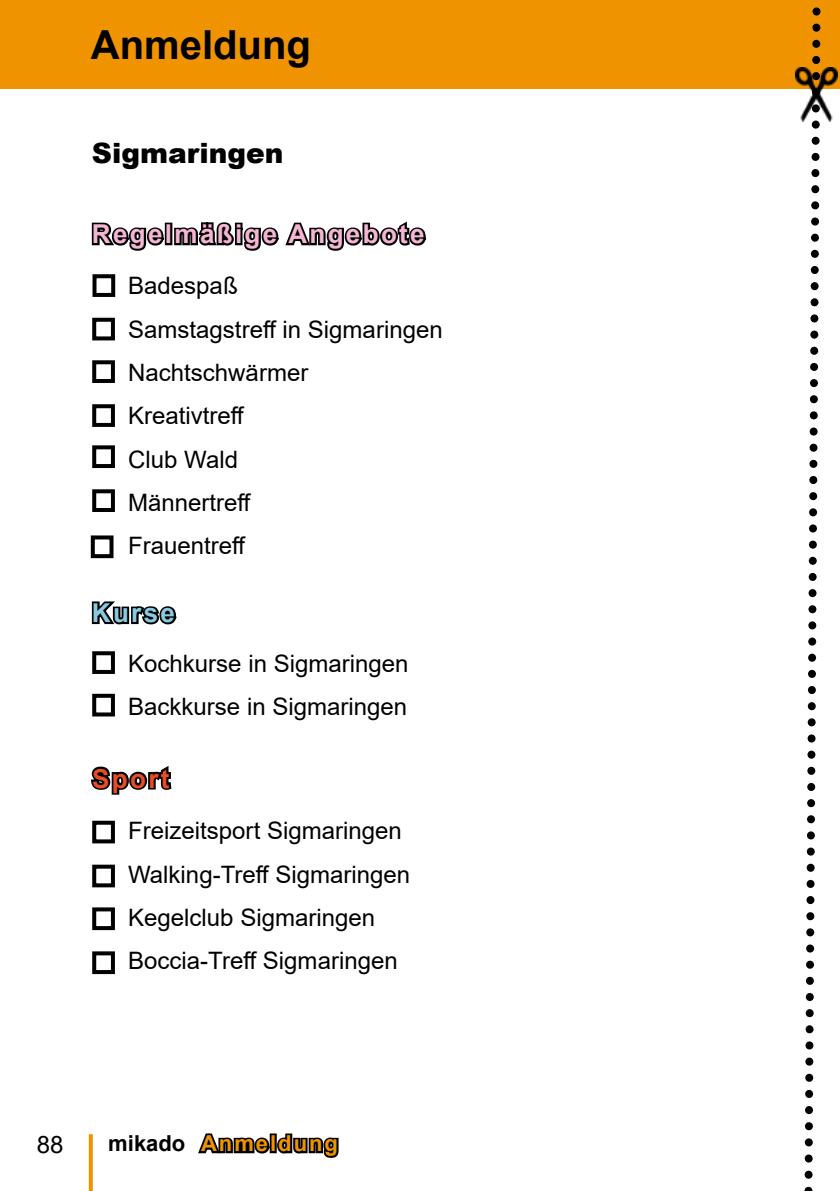
<style>
.page{position:relative;width:840px;height:1191px;background:#fff}
.page>*{position:absolute;margin:0;border:0;box-sizing:border-box;transform-origin:0 0}
.t1{font:700 40px "Arial";color:#000}
.t2{font:900 28px "Arial";color:#000}
.t3{font:700 26px "Arial";letter-spacing:.09em;color:#f5b6d4}
.t4{font:700 26px "Arial";letter-spacing:.09em;color:#88cbe2}
.t5{font:700 26px "Arial";letter-spacing:.09em;color:#e94d23}
.t6{font:24px/43.4px "Arial";color:#000}
.t7{font:700 22px "Arial";letter-spacing:.09em;color:#f09300}
.s1{color:#000}
</style>
<div class="page">
<svg style="left:198px;top:1133px;width:141px;height:25px"></svg>
<div style="left:0;top:0;width:839px;height:89px;background:#f09300"></div>
<svg style="left:89px;top:1134px;width:4px;height:57px"></svg>
<svg style="left:799px;top:7px;width:22px;height:1184px"></svg>
<img style="left:795px;top:68px;width:41px;height:54px">
<svg style="left:91px;top:221px;width:336px;height:30px"></svg>
<svg style="left:91px;top:601px;width:86px;height:24px"></svg>
<div style="left:92px;top:651px;width:23px;height:23px;border:4px solid #000"></div>
<svg style="left:91px;top:766px;width:81px;height:29px"></svg>
<div style="left:92px;top:820px;width:23px;height:23px;border:4px solid #000"></div>
<div style="left:92px;top:274px;width:23px;height:23px;border:4px solid #000"></div>
<div style="left:92px;top:360px;width:23px;height:23px;border:4px solid #000"></div>
<div style="left:92px;top:318px;width:23px;height:22px;border:4px solid #000"></div>
<div style="left:92px;top:864px;width:23px;height:23px;border:4px solid #000"></div>
<div style="left:92px;top:404px;width:23px;height:23px;border:4px solid #000"></div>
<div style="left:92px;top:445px;width:23px;height:23px;border:4px solid #000"></div>
<div style="left:92px;top:489px;width:23px;height:23px;border:4px solid #000"></div>
<div style="left:92px;top:694px;width:23px;height:22px;border:4px solid #000"></div>
<div style="left:91px;top:535px;width:22px;height:23px;border:4px solid #000"></div>
<div style="left:92px;top:907px;width:23px;height:23px;border:4px solid #000"></div>
<div style="left:92px;top:951px;width:23px;height:23px;border:4px solid #000"></div>
<h1 class="t1" style="left:91px;top:16px;width:222px">Anmeldung</h1>
<p class="t2" style="left:92px;top:133px;width:193px">Sigmaringen</p>
<p class="t3" style="left:92px;top:216px;width:334px">Regelmäßige Angebote</p>
<p class="t6" style="left:128px;top:264px;width:316px">Badespaß<br>Samstagstreff in Sigmaringen<br>Nachtschwärmer<br>Kreativtreff<br>Club Wald<br>Männertreff<br>Frauentreff</p>
<p class="t4" style="left:92px;top:594px;width:85px">Kurse</p>
<p class="t6" style="left:128px;top:642px;width:282px">Kochkurse in Sigmaringen<br>Backkurse in Sigmaringen</p>
<p class="t5" style="left:92px;top:760px;width:79px">Sport</p>
<p class="t6" style="left:128px;top:809px;width:283px">Freizeitsport Sigmaringen<br>Walking-Treff Sigmaringen<br>Kegelclub Sigmaringen<br>Boccia-Treff Sigmaringen</p>
<p class="t6" style="left:37px;top:1122px;width:28px">88</p>
<p class="t7" style="left:108px;top:1128px;width:231px"><span class="s1">mikado</span> Anmeldung</p>
</div>
